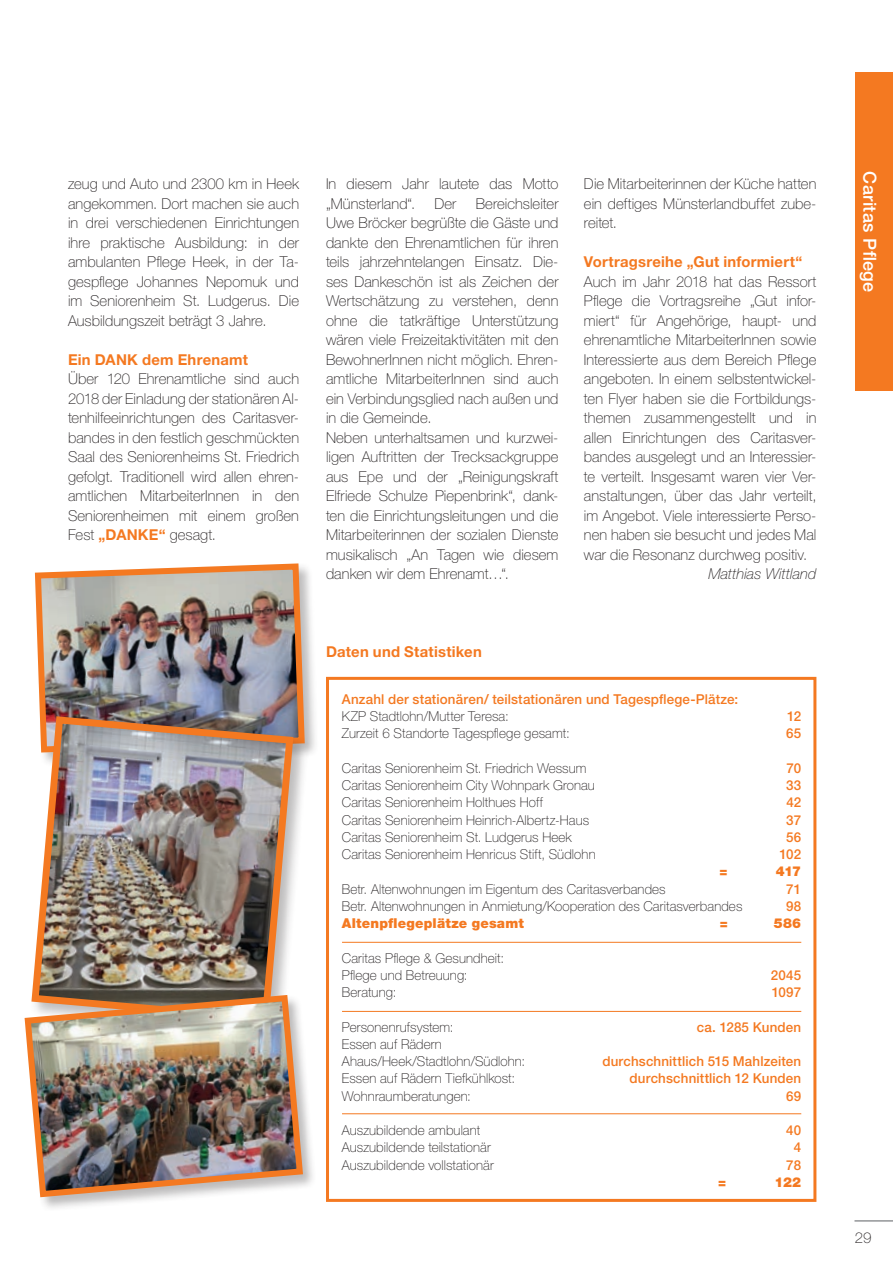
<style>
.page{position:relative;width:893px;height:1263px;background:#fff}
.page>*{position:absolute;margin:0;border:0;box-sizing:border-box;transform-origin:0 0}
.t1{font:500 18px "Helvetica Neue LT Std";letter-spacing:.02em;color:#fff}
.t2{font:100 15px/19.5px "Helvetica Neue LT Std";letter-spacing:.005em;color:#231f20;text-align:justify}
.t3{font:700 15px "Helvetica Neue LT Std";letter-spacing:.015em;color:#f47921}
.t4{font:italic 100 15px "Helvetica Neue LT Std";letter-spacing:.005em;color:#231f20}
.t5{font:100 13.65px/17.2px "Helvetica Neue LT Std";letter-spacing:.01em;color:#231f20}
.t6{font:500 13.65px "Helvetica Neue LT Std";letter-spacing:.01em;color:#f47921}
.t7{font:900 13.65px "Helvetica Neue LT Std";letter-spacing:.015em;color:#f47921}
.s1{font-weight:700;color:#f47921}
</style>
<div class="page">
<hr style="left:854px;top:1220px;width:39px;height:1px;background:#939598">
<div style="left:855px;top:72px;width:38px;height:319px;background:#f47921"></div>
<div style="left:326px;top:677px;width:490px;height:525px;border:3px solid #f47921"></div>
<hr style="left:342px;top:942px;width:459px;height:1px;background:#f47921">
<hr style="left:342px;top:1011px;width:459px;height:1px;background:#f47921">
<hr style="left:342px;top:1113px;width:459px;height:1px;background:#f47921">
<div style="left:34px;top:562px;width:285px;height:205px;background:#231f20;opacity:.3"></div>
<img style="left:34px;top:562px;width:274px;height:152px">
<div style="left:30px;top:714px;width:280px;height:324px;background:#231f20;opacity:.3"></div>
<img style="left:30px;top:712px;width:267px;height:280px">
<div style="left:23px;top:994px;width:294px;height:217px;background:#231f20;opacity:.3"></div>
<img style="left:23px;top:992px;width:283px;height:208px">
<p class="t2" style="left:68px;top:174px;width:233px">zeug und Auto und 2300 km in Heek angekommen. Dort machen sie auch in drei verschiedenen Einrichtungen ihre praktische Ausbildung: in der ambulanten Pflege Heek, in der Ta&shy;gespflege Johannes Nepomuk und im Seniorenheim St. Ludgerus. Die Ausbildungszeit beträgt 3 Jahre.</p>
<p class="t3" style="left:68px;top:350px;width:182px">Ein DANK dem Ehrenamt</p>
<p class="t2" style="left:68px;top:369px;width:233px">Über 120 Ehrenamtliche sind auch 2018 der Einladung der stationären Al&shy;tenhilfeeinrichtungen des Caritasver&shy;bandes in den festlich geschmückten Saal des Seniorenheims St. Friedrich gefolgt. Traditionell wird allen ehren&shy;amtlichen MitarbeiterInnen in den Seniorenheimen mit einem großen Fest <span class="s1">„DANKE“</span> gesagt.</p>
<p class="t2" style="left:326px;top:174px;width:234px">In diesem Jahr lautete das Motto „Münsterland“.</p>
<p class="t2" style="left:326px;top:194px;width:234px;text-align:left;text-indent:150px">Bereichsleiter Uwe Bröcker begrüßte die Gäste und dankte den Ehrenamtlichen für ihren teils jahrzehntelangen Einsatz. Die&shy;ses Dankeschön ist als Zeichen der Wertschätzung zu verstehen, denn ohne die tatkräftige Unterstützung wären viele Freizeitaktivitäten mit den BewohnerInnen nicht möglich. Ehren&shy;amtliche MitarbeiterInnen sind auch ein Verbindungsglied nach außen und in die Gemeinde.<br>Neben unterhaltsamen und kurzwei&shy;ligen Auftritten der Trecksackgruppe aus Epe und der „Reinigungskraft Elfriede Schulze Piepenbrink“, dank&shy;ten die Einrichtungsleitungen und die Mitarbeiterinnen der sozialen Dienste musikalisch „An Tagen wie diesem danken wir dem Ehrenamt…“.</p>
<p class="t2" style="left:434px;top:194px;width:23px">Der</p>
<p class="t2" style="left:584px;top:174px;width:234px">Die Mitarbeiterinnen der Küche hatten ein deftiges Münsterlandbuffet zube&shy;reitet.</p>
<p class="t3" style="left:584px;top:253px;width:220px">Vortragsreihe „Gut informiert“</p>
<p class="t2" style="left:584px;top:272px;width:234px">Auch im Jahr 2018 hat das Ressort Pflege die Vortragsreihe „Gut infor&shy;miert“ für Angehörige, haupt- und ehrenamtliche MitarbeiterInnen sowie Interessierte aus dem Bereich Pflege angeboten. In einem selbstentwickel&shy;ten Flyer haben sie die Fortbildungs&shy;themen zusammengestellt und in allen Einrichtungen des Caritasver&shy;bandes ausgelegt und an Interessier&shy;te verteilt. Insgesamt waren vier Ver&shy;anstaltungen, über das Jahr verteilt, im Angebot. Viele interessierte Perso&shy;nen haben sie besucht und jedes Mal war die Resonanz durchweg positiv.</p>
<p class="t4" style="left:708px;top:565px;width:110px">Matthias Wittland</p>
<p class="t3" style="left:326px;top:643px;width:157px">Daten und Statistiken</p>
<p class="t6" style="left:342px;top:691px;width:398px">Anzahl der stationären/ teilstationären und Tagespflege-Plätze:</p>
<p class="t5" style="left:342px;top:708px;width:168px">KZP Stadtlohn/Mutter Teresa:</p>
<p class="t6" style="left:787px;top:708px;width:16px">12</p>
<p class="t5" style="left:342px;top:725px;width:229px">Zurzeit 6 Standorte Tagespflege gesamt:</p>
<p class="t6" style="left:786px;top:725px;width:17px">65</p>
<p class="t5" style="left:342px;top:759px;width:246px">Caritas Seniorenheim St. Friedrich Wessum</p>
<p class="t6" style="left:786px;top:760px;width:16px">70</p>
<p class="t5" style="left:342px;top:777px;width:254px">Caritas Seniorenheim City Wohnpark Gronau</p>
<p class="t6" style="left:786px;top:777px;width:17px">33</p>
<p class="t5" style="left:342px;top:794px;width:203px">Caritas Seniorenheim Holthues Hoff</p>
<p class="t6" style="left:786px;top:794px;width:16px">42</p>
<p class="t5" style="left:342px;top:811px;width:249px">Caritas Seniorenheim Heinrich-Albertz-Haus</p>
<p class="t6" style="left:786px;top:812px;width:16px">37</p>
<p class="t5" style="left:342px;top:828px;width:231px">Caritas Seniorenheim St. Ludgerus Heek</p>
<p class="t6" style="left:786px;top:829px;width:17px">56</p>
<p class="t5" style="left:342px;top:846px;width:255px">Caritas Seniorenheim Henricus Stift, Südlohn</p>
<p class="t6" style="left:779px;top:846px;width:23px">102</p>
<p class="t7" style="left:720px;top:863px;width:10px">=</p>
<p class="t7" style="left:776px;top:863px;width:27px">417</p>
<p class="t5" style="left:342px;top:880px;width:325px">Betr. Altenwohnungen im Eigentum des Caritasverbandes</p>
<p class="t6" style="left:786px;top:881px;width:16px">71</p>
<p class="t5" style="left:342px;top:897px;width:402px">Betr. Altenwohnungen in Anmietung/Kooperation des Caritasverbandes</p>
<p class="t6" style="left:786px;top:898px;width:17px">98</p>
<p class="t7" style="left:342px;top:915px;width:183px">Altenpflegeplätze gesamt</p>
<p class="t7" style="left:720px;top:915px;width:10px">=</p>
<p class="t7" style="left:774px;top:915px;width:29px">586</p>
<p class="t5" style="left:342px;top:949px;width:164px">Caritas Pflege &amp; Gesundheit:<br>Pflege und Betreuung:</p>
<p class="t6" style="left:771px;top:967px;width:32px">2045</p>
<p class="t5" style="left:342px;top:984px;width:56px">Beratung:</p>
<p class="t6" style="left:772px;top:984px;width:31px">1097</p>
<p class="t5" style="left:342px;top:1018px;width:113px">Personenrufsystem:</p>
<p class="t6" style="left:697px;top:1019px;width:106px">ca. 1285 Kunden</p>
<p class="t5" style="left:342px;top:1035px;width:185px">Essen auf Rädern<br>Ahaus/Heek/Stadtlohn/Südlohn:</p>
<p class="t6" style="left:602px;top:1053px;width:200px">durchschnittlich 515 Mahlzeiten</p>
<p class="t5" style="left:342px;top:1070px;width:175px">Essen auf Rädern Tiefkühlkost:</p>
<p class="t6" style="left:630px;top:1070px;width:173px">durchschnittlich 12 Kunden</p>
<p class="t5" style="left:342px;top:1087px;width:131px">Wohnraumberatungen:</p>
<p class="t6" style="left:786px;top:1088px;width:17px">69</p>
<p class="t5" style="left:342px;top:1122px;width:140px">Auszubildende ambulant</p>
<p class="t6" style="left:786px;top:1122px;width:17px">40</p>
<p class="t5" style="left:342px;top:1139px;width:150px">Auszubildende teilstationär</p>
<p class="t6" style="left:794px;top:1139px;width:9px">4</p>
<p class="t5" style="left:342px;top:1156px;width:153px">Auszubildende vollstationär</p>
<p class="t6" style="left:786px;top:1157px;width:16px">78</p>
<p class="t7" style="left:718px;top:1174px;width:10px">=</p>
<p class="t7" style="left:775px;top:1174px;width:28px">122</p>
<p class="t1" style="left:881px;top:171px;width:123px;rotate:90deg">Caritas Pflege</p>
<p class="t2" style="left:855px;top:1228px;width:18px">29</p>
</div>
